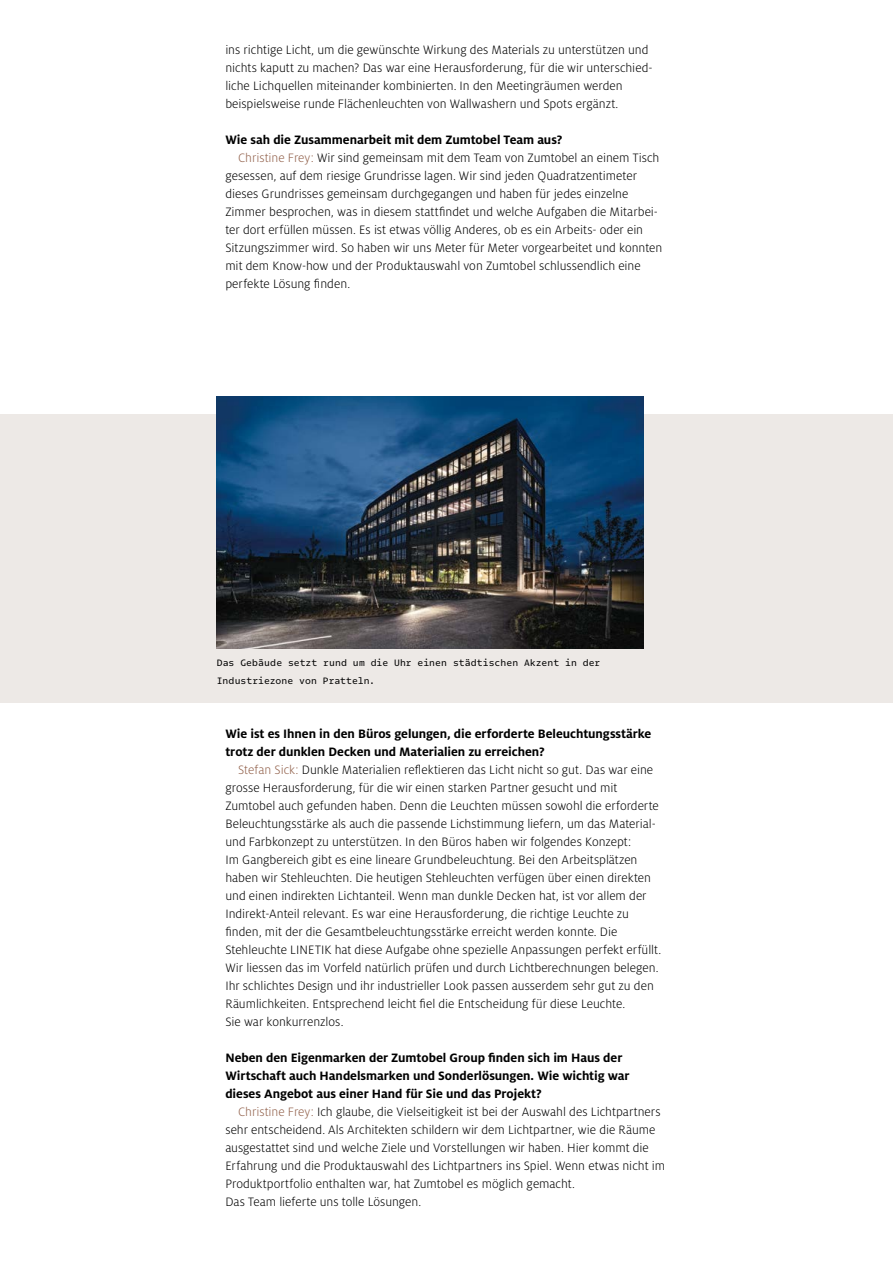
<style>
.page{position:relative;width:893px;height:1263px;background:#fff}
.page>*{position:absolute;margin:0;border:0;box-sizing:border-box;transform-origin:0 0}
.t1{font:300 13.5px/18px "Milo Pro";color:#000}
.t2{font:700 13.5px/18px "Milo Pro";color:#000}
.t3{font:9.75px/18px "Odisseia";letter-spacing:.005em;color:#000}
.s1{color:#91604a}
</style>
<div class="page">
<div style="left:0;top:414px;width:893px;height:288px;background:#ede9e6"></div>
<img style="left:217px;top:396px;width:427px;height:252px">
<p class="t1" style="left:225px;top:41px;width:429px">ins richtige Licht, um die gewünschte Wirkung des Materials zu unterstützen und nichts kaputt zu machen? Das war eine Herausforderung, für die wir unterschied&shy;liche Lichquellen miteinander kombinierten. In den Meetingräumen werden beispielsweise runde Flächenleuchten von Wallwashern und Spots ergänzt.</p>
<p class="t2" style="left:225px;top:131px;width:338px">Wie sah die Zusammenarbeit mit dem Zumtobel Team aus?</p>
<p class="t1" style="left:238px;top:149px;width:423px"><span class="s1">Christine Frey:</span> Wir sind gemeinsam mit dem Team von Zumtobel an einem Tisch</p>
<p class="t1" style="left:225px;top:167px;width:413px">gesessen, auf dem riesige Grundrisse lagen. Wir sind jeden Quadratzentimeter</p>
<p class="t1" style="left:225px;top:185px;width:405px">dieses Grundrisses gemeinsam durchgegangen und haben für jedes einzelne</p>
<p class="t1" style="left:225px;top:203px;width:434px">Zimmer besprochen, was in diesem stattfindet und welche Aufgaben die Mitarbei-</p>
<p class="t1" style="left:225px;top:221px;width:419px">ter dort erfüllen müssen. Es ist etwas völlig Anderes, ob es ein Arbeits- oder ein</p>
<p class="t1" style="left:225px;top:239px;width:438px">Sitzungszimmer wird. So haben wir uns Meter für Meter vorgearbeitet und konnten</p>
<p class="t1" style="left:225px;top:257px;width:417px">mit dem Know-how und der Produktauswahl von Zumtobel schlussendlich eine</p>
<p class="t1" style="left:225px;top:275px;width:126px">perfekte Lösung finden.</p>
<p class="t3" style="left:217px;top:654px;width:385px">Das Gebäude setzt rund um die Uhr einen städtischen Akzent in der<br>Industriezone von Pratteln.</p>
<p class="t2" style="left:225px;top:725px;width:427px">Wie ist es Ihnen in den Büros gelungen, die erforderte Beleuchtungsstärke trotz der dunklen Decken und Materialien zu erreichen?</p>
<p class="t1" style="left:225px;top:761px;width:437px;text-indent:13px"><span class="s1">Stefan Sick:</span> Dunkle Materialien reflektieren das Licht nicht so gut. Das war eine grosse Herausforderung, für die wir einen starken Partner gesucht und mit Zumtobel auch gefunden haben. Denn die Leuchten müssen sowohl die erforderte Beleuchtungsstärke als auch die passende Lichstimmung liefern, um das Material&shy;und Farbkonzept zu unterstützen. In den Büros haben wir folgendes Konzept:<br>Im Gangbereich gibt es eine lineare Grundbeleuchtung. Bei den Arbeitsplätzen haben wir Stehleuchten. Die heutigen Stehleuchten verfügen über einen direkten und einen indirekten Lichtanteil. Wenn man dunkle Decken hat, ist vor allem der Indirekt-Anteil relevant. Es war eine Herausforderung, die richtige Leuchte zu finden, mit der die Gesamtbeleuchtungsstärke erreicht werden konnte. Die Stehleuchte LINETIK hat diese Aufgabe ohne spezielle Anpassungen perfekt erfüllt.<br>Wir liessen das im Vorfeld natürlich prüfen und durch Lichtberechnungen belegen.<br>Ihr schlichtes Design und ihr industrieller Look passen ausserdem sehr gut zu den Räumlichkeiten. Entsprechend leicht fiel die Entscheidung für diese Leuchte.<br>Sie war konkurrenzlos.</p>
<p class="t2" style="left:225px;top:1049px;width:406px">Neben den Eigenmarken der Zumtobel Group finden sich im Haus der<br>Wirtschaft auch Handelsmarken und Sonderlösungen. Wie wichtig war dieses Angebot aus einer Hand für Sie und das Projekt?</p>
<p class="t1" style="left:225px;top:1103px;width:441px;text-indent:13px"><span class="s1">Christine Frey:</span> Ich glaube, die Vielseitigkeit ist bei der Auswahl des Lichtpartners sehr entscheidend. Als Architekten schildern wir dem Lichtpartner, wie die Räume ausgestattet sind und welche Ziele und Vorstellungen wir haben. Hier kommt die Erfahrung und die Produktauswahl des Lichtpartners ins Spiel. Wenn etwas nicht im Produktportfolio enthalten war, hat Zumtobel es möglich gemacht.<br>Das Team lieferte uns tolle Lösungen.</p>
</div>
